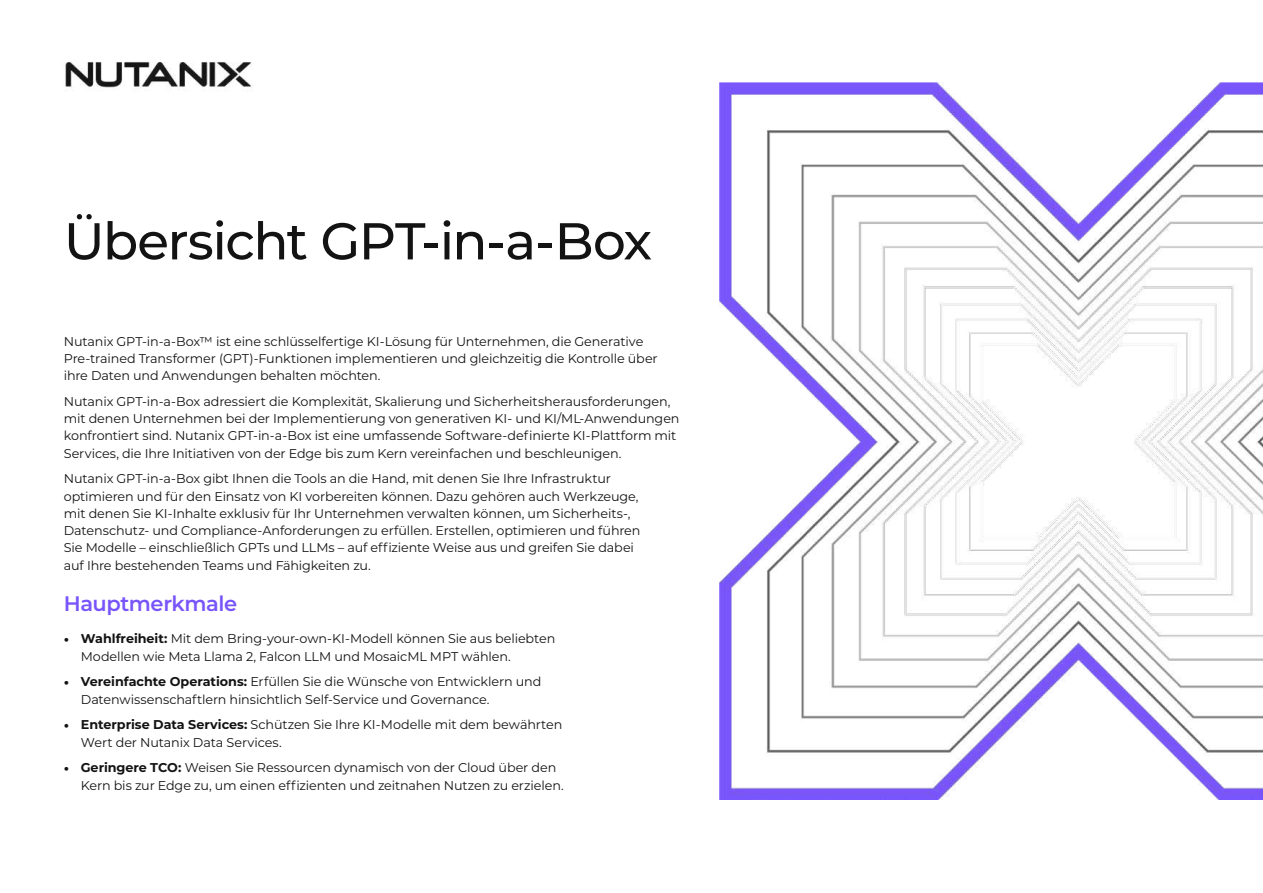
<style>
.page{position:relative;width:1263px;height:893px;background:#fff}
.page>*{position:absolute;margin:0;border:0;box-sizing:border-box;transform-origin:0 0}
.t1{font:500 51.75px "Montserrat";letter-spacing:-.03em;color:#131313}
.t2{font:600 21px "Montserrat";letter-spacing:-.02em;color:#7855fa}
.t3{font:12.75px/17.2px "Montserrat";letter-spacing:-.01em;color:#131313}
.s1{font-weight:700;font-size:15px}
.s2{font-weight:700}
</style>
<div class="page">
<img style="left:64px;top:62px;width:188px;height:29px">
<img style="left:720px;top:82px;width:543px;height:717px">
<h1 class="t1" style="left:64px;top:205px;width:590px">Übersicht GPT-in-a-Box</h1>
<p class="t3" style="left:64px;top:332px;width:595px">Nutanix GPT-in-a-Box™ ist eine schlüsselfertige KI-Lösung für Unternehmen, die Generative<br>Pre-trained Transformer (GPT)-Funktionen implementieren und gleichzeitig die Kontrolle über ihre Daten und Anwendungen behalten möchten.</p>
<p class="t3" style="left:64px;top:392px;width:617px">Nutanix GPT-in-a-Box adressiert die Komplexität, Skalierung und Sicherheitsherausforderungen, mit denen Unternehmen bei der Implementierung von generativen KI- und KI/ML-Anwendungen konfrontiert sind. Nutanix GPT-in-a-Box ist eine umfassende Software-definierte KI-Plattform mit Services, die Ihre Initiativen von der Edge bis zum Kern vereinfachen und beschleunigen.</p>
<p class="t3" style="left:64px;top:470px;width:578px">Nutanix GPT-in-a-Box gibt Ihnen die Tools an die Hand, mit denen Sie Ihre Infrastruktur optimieren und für den Einsatz von KI vorbereiten können. Dazu gehören auch Werkzeuge, mit denen Sie KI-Inhalte exklusiv für Ihr Unternehmen verwalten können, um Sicherheits-, Datenschutz- und Compliance-Anforderungen zu erfüllen. Erstellen, optimieren und führen Sie Modelle – einschließlich GPTs und LLMs – auf effiziente Weise aus und greifen Sie dabei auf Ihre bestehenden Teams und Fähigkeiten zu.</p>
<h2 class="t2" style="left:64px;top:588px;width:175px">Hauptmerkmale</h2>
<p class="t3" style="left:81px;top:630px;width:476px;text-indent:-17px"><span class="s1">•</span> <span class="s2">Wahlfreiheit:</span> Mit dem Bring-your-own-KI-Modell können Sie aus beliebten<br>Modellen wie Meta Llama 2, Falcon LLM und MosaicML MPT wählen.</p>
<p class="t3" style="left:81px;top:673px;width:462px;text-indent:-17px"><span class="s1">•</span> <span class="s2">Vereinfachte Operations:</span> Erfüllen Sie die Wünsche von Entwicklern und<br>Datenwissenschaftlern hinsichtlich Self-Service und Governance.</p>
<p class="t3" style="left:81px;top:716px;width:483px;text-indent:-17px"><span class="s1">•</span> <span class="s2">Enterprise Data Services:</span> Schützen Sie Ihre KI-Modelle mit dem bewährten<br>Wert der Nutanix Data Services.</p>
<p class="t3" style="left:81px;top:759px;width:484px;text-indent:-17px"><span class="s1">•</span> <span class="s2">Geringere TCO:</span> Weisen Sie Ressourcen dynamisch von der Cloud über den<br>Kern bis zur Edge zu, um einen effizienten und zeitnahen Nutzen zu erzielen.</p>
</div>
